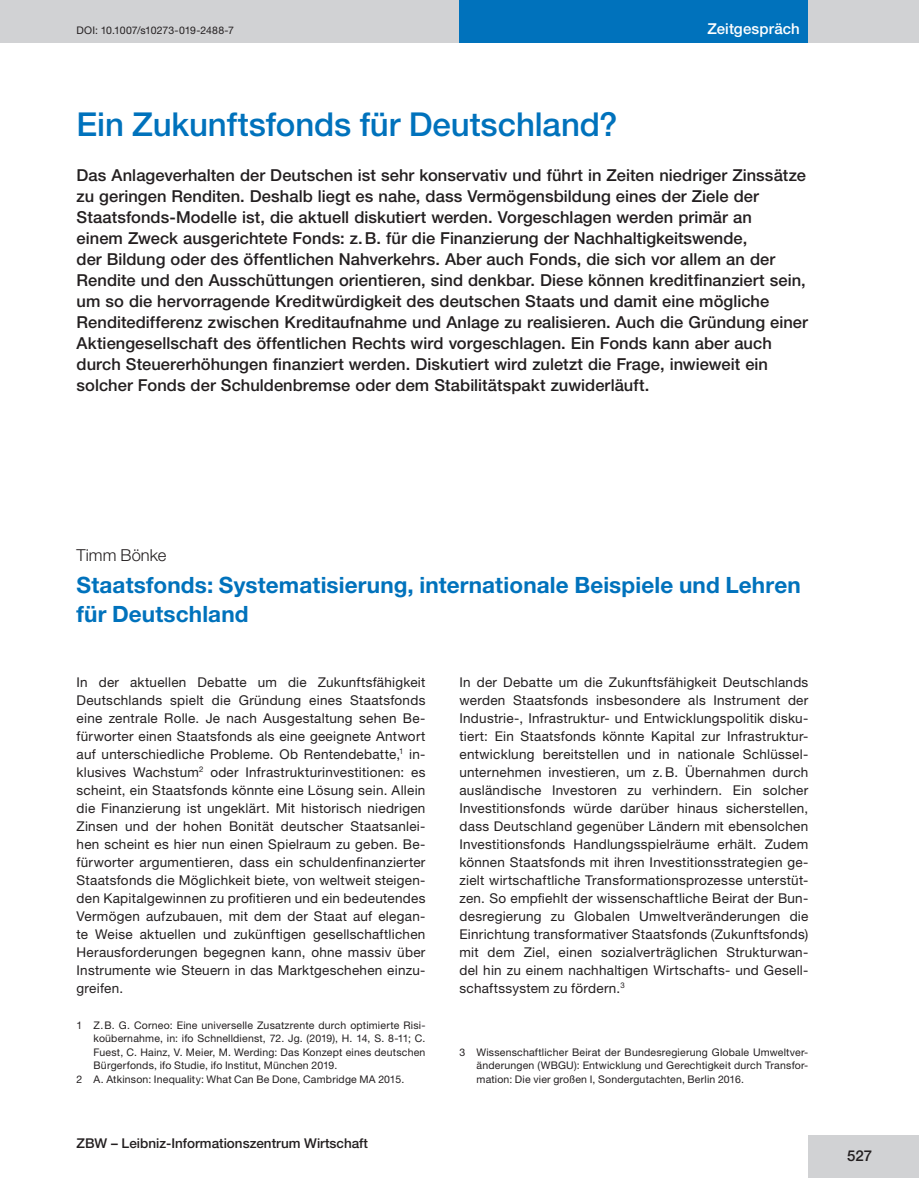
<style>
.page{position:relative;width:919px;height:1178px;background:#fff}
.page>*{position:absolute;margin:0;border:0;box-sizing:border-box;transform-origin:0 0}
.t1{font:500 33px "Helvetica Neue";letter-spacing:-.005em;color:#0072bc}
.t2{font:700 22.5px/28.5px "Helvetica Neue";letter-spacing:.005em;color:#0072bc}
.t3{font:500 16.5px/21px "Helvetica Neue";letter-spacing:.005em;color:#231f20}
.t4{font:300 16.5px "Helvetica Neue";letter-spacing:.005em;color:#231f20}
.t5{font:500 15px "Helvetica Neue";letter-spacing:.01em;color:#fff}
.t6{font:500 15px "Helvetica Neue";color:#231f20}
.t7{font:13.5px/18px "Helvetica Neue";letter-spacing:.02em;color:#231f20;text-align:justify}
.t8{font:500 13.5px "Helvetica Neue";color:#231f20}
.t9{font:10.5px/13.5px "Helvetica Neue";letter-spacing:.015em;color:#231f20;text-align:justify}
.t10{font:10.5px "Helvetica Neue";letter-spacing:-.01em;color:#231f20}
</style>
<div class="page">
<div style="left:0;top:0;width:918px;height:43px;background:#d1d2d4"></div>
<div style="left:459px;top:0;width:349px;height:43px;background:#0072bc"></div>
<div style="left:808px;top:1135px;width:110px;height:43px;background:#d1d2d4"></div>
<p class="t10" style="left:77px;top:24px;width:159px">DOI: 10.1007/s10273-019-2488-7</p>
<p class="t5" style="left:707px;top:20px;width:94px">Zeitgespräch</p>
<h1 class="t1" style="left:77px;top:105px;width:542px">Ein Zukunftsfonds für Deutschland?</h1>
<p class="t3" style="left:77px;top:164px;width:733px">Das Anlageverhalten der Deutschen ist sehr konservativ und führt in Zeiten niedriger Zinssätze zu geringen Renditen. Deshalb liegt es nahe, dass Vermögensbildung eines der Ziele der Staatsfonds-Modelle ist, die aktuell diskutiert werden. Vorgeschlagen werden primär an<br>einem Zweck ausgerichtete Fonds: z.B. für die Finanzierung der Nachhaltigkeitswende,<br>der Bildung oder des öffentlichen Nahverkehrs. Aber auch Fonds, die sich vor allem an der Rendite und den Ausschüttungen orientieren, sind denkbar. Diese können kreditfinanziert sein, um so die hervorragende Kreditwürdigkeit des deutschen Staats und damit eine mögliche Renditedifferenz zwischen Kreditaufnahme und Anlage zu realisieren. Auch die Gründung einer Aktiengesellschaft des öffentlichen Rechts wird vorgeschlagen. Ein Fonds kann aber auch durch Steuererhöhungen finanziert werden. Diskutiert wird zuletzt die Frage, inwieweit ein solcher Fonds der Schuldenbremse oder dem Stabilitätspakt zuwiderläuft.</p>
<p class="t4" style="left:77px;top:545px;width:91px">Timm Bönke</p>
<h2 class="t2" style="left:77px;top:571px;width:725px">Staatsfonds: Systematisierung, internationale Beispiele und Lehren für Deutschland</h2>
<p class="t7" style="left:77px;top:673px;width:350px">In der aktuellen Debatte um die Zukunftsfähigkeit Deutschlands spielt die Gründung eines Staatsfonds eine zentrale Rolle. Je nach Ausgestaltung sehen Be&shy;fürworter einen Staatsfonds als eine geeignete Antwort auf unterschiedliche Probleme. Ob Rentendebatte,<sup>1</sup> in&shy;klusives Wachstum<sup>2</sup> oder Infrastrukturinvestitionen: es scheint, ein Staatsfonds könnte eine Lösung sein. Allein die Finanzierung ist ungeklärt. Mit historisch niedrigen Zinsen und der hohen Bonität deutscher Staatsanlei&shy;hen scheint es hier nun einen Spielraum zu geben. Be&shy;fürworter argumentieren, dass ein schuldenfinanzierter Staatsfonds die Möglichkeit biete, von weltweit steigen&shy;den Kapitalgewinnen zu profitieren und ein bedeutendes Vermögen aufzubauen, mit dem der Staat auf elegan&shy;te Weise aktuellen und zukünftigen gesellschaftlichen Herausforderungen begegnen kann, ohne massiv über Instrumente wie Steuern in das Marktgeschehen einzu&shy;greifen.</p>
<p class="t9" style="left:77px;top:1018px;width:350px">1 Z.B. G. Corneo: Eine universelle Zusatzrente durch optimierte Risi-</p>
<p class="t9" style="left:94px;top:1031px;width:333px">koübernahme, in: ifo Schnelldienst, 72. Jg. (2019), H. 14, S. 8-11; C.</p>
<p class="t9" style="left:94px;top:1045px;width:333px">Fuest, C. Hainz, V. Meier, M. Werding: Das Konzept eines deutschen</p>
<p class="t9" style="left:94px;top:1058px;width:245px">Bürgerfonds, ifo Studie, ifo Institut, München 2019.</p>
<p class="t9" style="left:77px;top:1072px;width:329px">2 A. Atkinson: Inequality: What Can Be Done, Cambridge MA 2015.</p>
<p class="t8" style="left:77px;top:1135px;width:293px">ZBW – Leibniz-Informationszentrum Wirtschaft</p>
<p class="t7" style="left:459px;top:673px;width:350px">In der Debatte um die Zukunftsfähigkeit Deutschlands werden Staatsfonds insbesondere als Instrument der Industrie-, Infrastruktur- und Entwicklungspolitik disku&shy;tiert: Ein Staatsfonds könnte Kapital zur Infrastruktur&shy;entwicklung bereitstellen und in nationale Schlüssel&shy;unternehmen investieren, um z.B. Übernahmen durch ausländische Investoren zu verhindern. Ein solcher Investitionsfonds würde darüber hinaus sicherstellen, dass Deutschland gegenüber Ländern mit ebensolchen Investitionsfonds Handlungsspielräume erhält. Zudem können Staatsfonds mit ihren Investitionsstrategien ge&shy;zielt wirtschaftliche Transformationsprozesse unterstüt&shy;zen. So empfiehlt der wissenschaftliche Beirat der Bun&shy;desregierung zu Globalen Umweltveränderungen die Einrichtung transformativer Staatsfonds (Zukunftsfonds) mit dem Ziel, einen sozialverträglichen Strukturwan&shy;del hin zu einem nachhaltigen Wirtschafts- und Gesell&shy;schaftssystem zu fördern.<sup>3</sup></p>
<p class="t9" style="left:476px;top:1045px;width:333px;text-indent:-17px">3 Wissenschaftlicher Beirat der Bundesregierung Globale Umweltver&shy;änderungen (WBGU): Entwicklung und Gerechtigkeit durch Transfor&shy;mation: Die vier großen I, Sondergutachten, Berlin 2016.</p>
<p class="t6" style="left:847px;top:1147px;width:27px">527</p>
</div>
